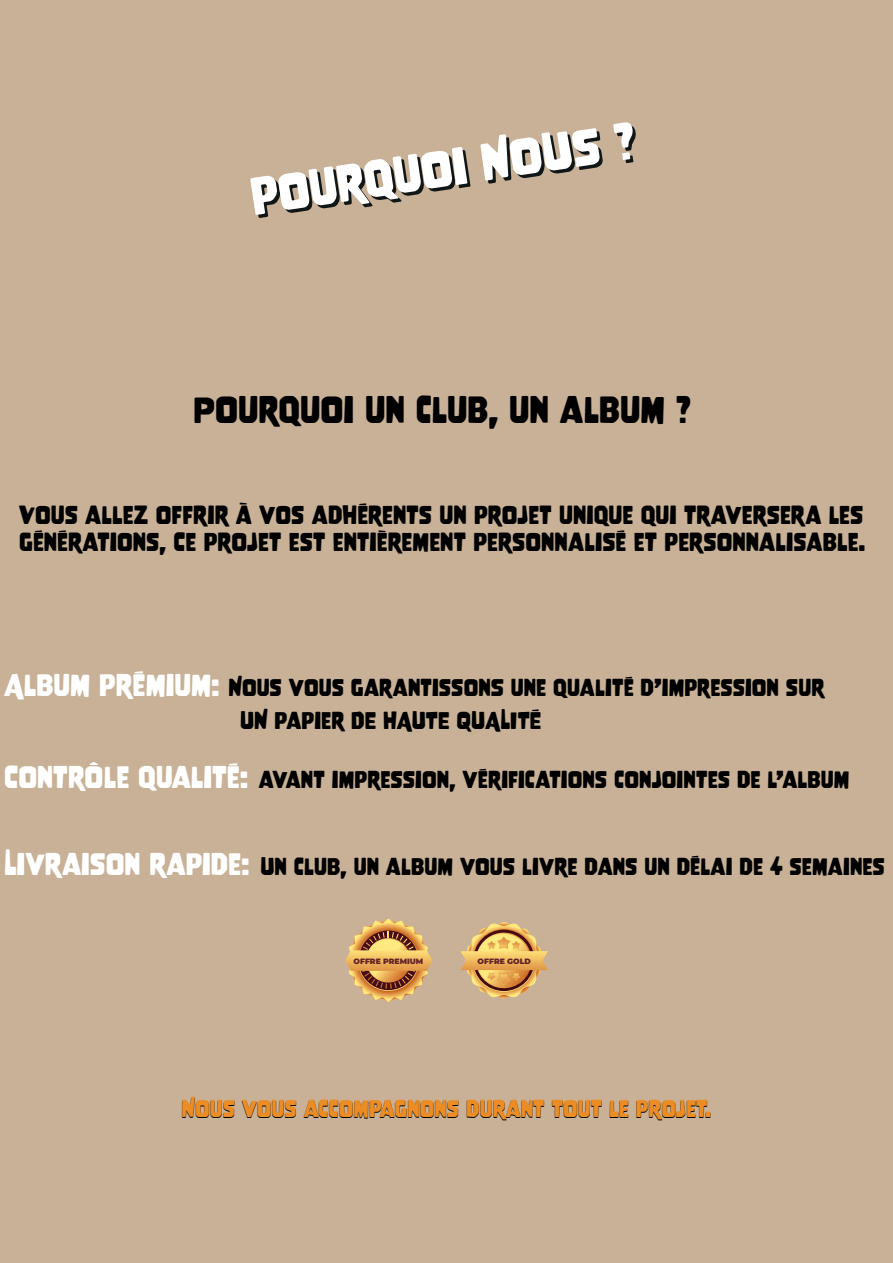
<style>
.page{position:relative;width:893px;height:1263px;background:#c8b196}
.page>*{position:absolute;margin:0;border:0;box-sizing:border-box;transform-origin:0 0}
.t1{font:46.35px "Nove";color:#101516}
.t2{font:33.9px "Nove";letter-spacing:-.005em;color:#000001}
.t3{font:27.75px "Nove";color:#fff}
.t4{font:23.1px/27.8px "Nove";color:#000001}
.t5{font:21.6px/33.3px "Nove";color:#000001}
.t6{font:900 7.65px "Montserrat";color:#652228}
.s1{font-size:27.75px;color:#fff}
</style>
<div class="page">
<svg style="left:460px;top:922px;width:88px;height:77px;background:#d7ad6c"></svg>
<svg style="left:345px;top:919px;width:87px;height:83px;background:#d0a164"></svg>
<p class="t1" style="left:250px;top:175px;width:390px;rotate:-9deg">POURQUOI NOUS ?</p>
<p class="t2" style="left:194px;top:390px;width:499px">POURQUOI UN CLUB, UN ALBUM ?</p>
<p class="t4" style="left:19px;top:501px;width:848px">VOUS ALLEZ OFFRIR À VOS ADHÉRENTS UN PROJET UNIQUE QUI TRAVERSERA LES<br>GÉNÉRATIONS, CE PROJET EST ENTIÈREMENT PERSONNALISÉ ET PERSONNALISABLE.</p>
<p class="t5" style="left:240px;top:671px;width:586px;text-indent:-236px"><span class="s1">ALBUM PRÉMIUM:</span> NOUS VOUS GARANTISSONS UNE QUALITÉ D’IMPRESSION SUR<br>UN PAPIER DE HAUTE QUALITÉ</p>
<p class="t3" style="left:4px;top:761px;width:246px">CONTRÔLE QUALITÉ:</p>
<p class="t5" style="left:259px;top:763px;width:592px">AVANT IMPRESSION, VÉRIFICATIONS CONJOINTES DE L’ALBUM</p>
<p class="t3" style="left:4px;top:847px;width:247px">LIVRAISON RAPIDE:</p>
<p class="t5" style="left:260px;top:850px;width:626px">UN CLUB, UN ALBUM VOUS LIVRE DANS UN DÉLAI DE 4 SEMAINES</p>
<p class="t6" style="left:353px;top:955px;width:71px">OFFRE PREMIUM</p>
<p class="t6" style="left:477px;top:955px;width:55px">OFFRE GOLD</p>
<p class="t5" style="left:182px;top:1093px;width:531px">NOUS VOUS ACCOMPAGNONS DURANT TOUT LE PROJET.</p>
</div>
